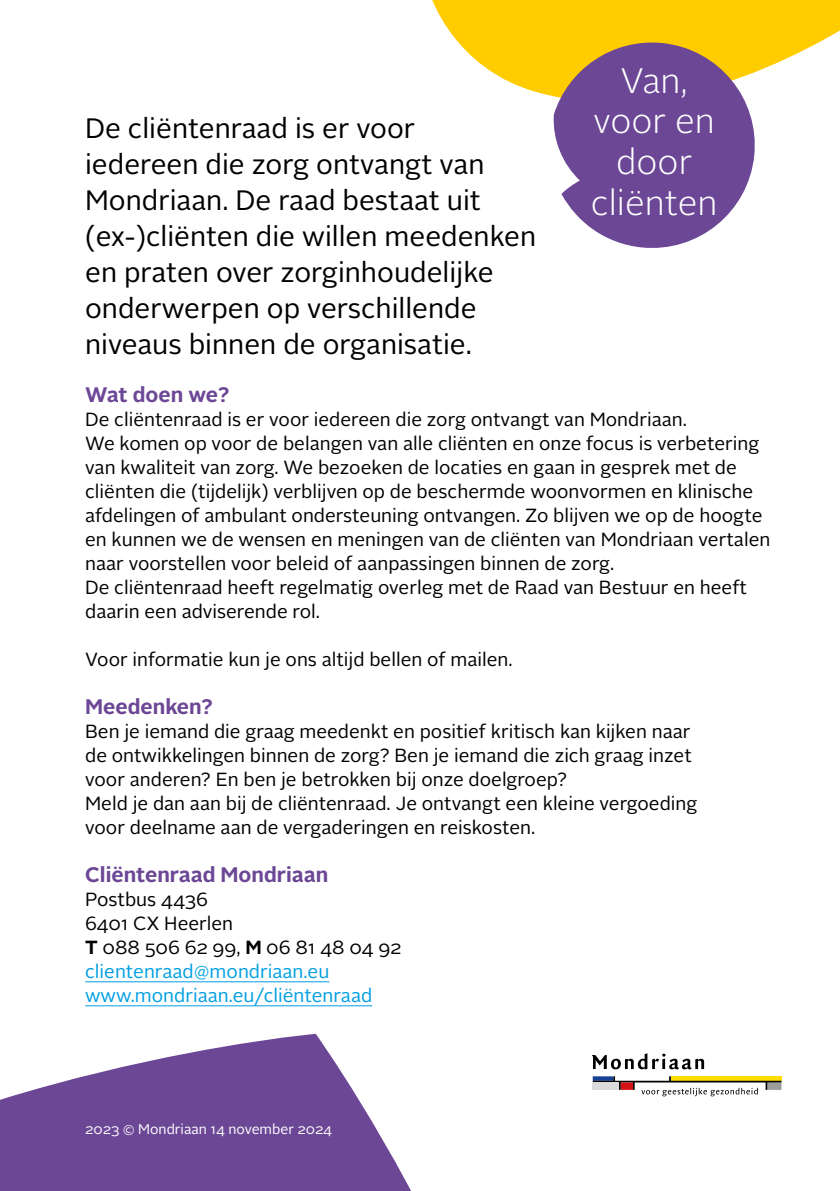
<style>
.page{position:relative;width:840px;height:1191px;background:#fff}
.page>*{position:absolute;margin:0;border:0;box-sizing:border-box;transform-origin:0 0}
.t1{font:300 35.4px/40.8px "Alright Sans";color:#fff;text-align:center}
.t2{font:28px/36px "Alright Sans";color:#000}
.t3{font:700 21px "Alright Sans";color:#6c4796}
.t4{font:19px/24px "Alright Sans";color:#000}
.t5{font:19px/24px "Alright Sans";color:#009fe3}
.t6{font:14px "Alright Sans";color:#fff}
.s1{color:#000}
.s2{font-weight:700;color:#000}
</style>
<div class="page">
<hr style="left:85px;top:981px;width:244px;height:1px;background:#009fe3">
<hr style="left:85px;top:1005px;width:287px;height:1px;background:#009fe3">
<svg style="left:432px;top:0;width:407px;height:96px;fill:#fc0"></svg>
<svg style="left:0;top:1033px;width:411px;height:158px;fill:#6c4796"></svg>
<svg style="left:591px;top:1053px;width:112px;height:16px"></svg>
<svg style="left:592px;top:1076px;width:189px;height:20px"></svg>
<div style="left:592px;top:1082px;width:26px;height:7px;background:#dadada"></div>
<svg style="left:552px;top:38px;width:207px;height:210px;background:#917095"></svg>
<h1 class="t1" style="left:590px;top:61px;width:128px">Van, voor en door cliënten</h1>
<h2 class="t2" style="left:85px;top:110px;width:452px">De cliëntenraad is er voor<br>iedereen die zorg ontvangt van<br>Mondriaan. De raad bestaat uit (ex-)cliënten die willen meedenken en praten over zorginhoudelijke onderwerpen op verschillende niveaus binnen de organisatie.</h2>
<p class="t3" style="left:85px;top:379px;width:146px">Wat doen we?</p>
<p class="t4" style="left:85px;top:407px;width:686px">De cliëntenraad is er voor iedereen die zorg ontvangt van Mondriaan.<br>We komen op voor de belangen van alle cliënten en onze focus is verbetering van kwaliteit van zorg. We bezoeken de locaties en gaan in gesprek met de cliënten die (tijdelijk) verblijven op de beschermde woonvormen en klinische afdelingen of ambulant ondersteuning ontvangen. Zo blijven we op de hoogte en kunnen we de wensen en meningen van de cliënten van Mondriaan vertalen naar voorstellen voor beleid of aanpassingen binnen de zorg.<br>De cliëntenraad heeft regelmatig overleg met de Raad van Bestuur en heeft daarin een adviserende rol.</p>
<p class="t4" style="left:85px;top:647px;width:429px">Voor informatie kun je ons altijd bellen of mailen.</p>
<p class="t3" style="left:85px;top:691px;width:129px">Meedenken?</p>
<p class="t4" style="left:85px;top:719px;width:613px">Ben je iemand die graag meedenkt en positief kritisch kan kijken naar de ontwikkelingen binnen de zorg? Ben je iemand die zich graag inzet voor anderen? En ben je betrokken bij onze doelgroep?<br>Meld je dan aan bij de cliëntenraad. Je ontvangt een kleine vergoeding voor deelname aan de vergaderingen en reiskosten.</p>
<p class="t3" style="left:85px;top:859px;width:244px">Cliëntenraad Mondriaan</p>
<p class="t5" style="left:85px;top:887px;width:318px"><span class="s1">Postbus 4436<br>6401 CX Heerlen<br></span><span class="s2">T</span> <span class="s1">088 506 62 99,</span> <span class="s2">M</span> <span class="s1">06 81 48 04 92 </span>clientenraad@mondriaan.eu www.mondriaan.eu/cliëntenraad</p>
<p class="t6" style="left:85px;top:1120px;width:248px">2023 © Mondriaan 14 november 2024</p>
</div>
